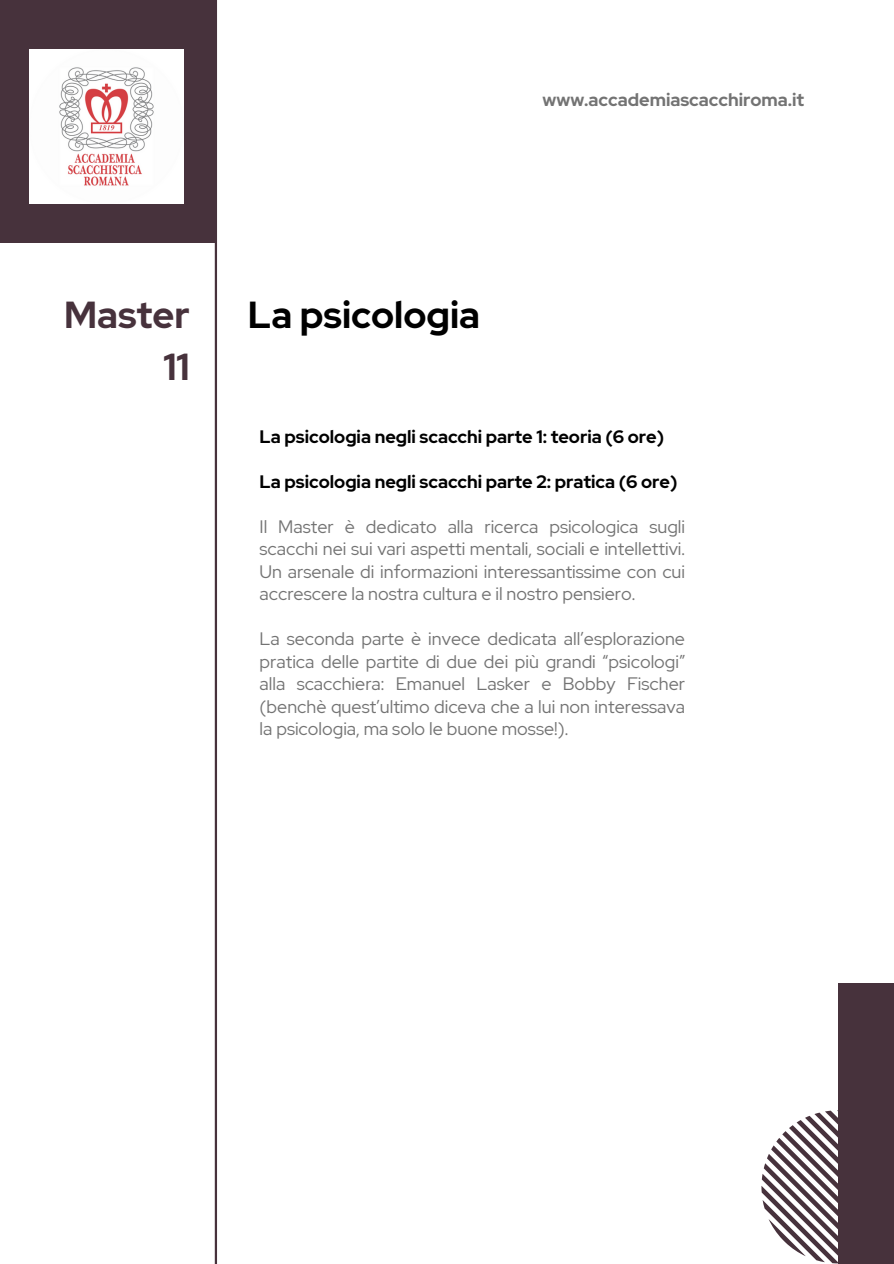
<style>
.page{position:relative;width:894px;height:1264px;background:#fff}
.page>*{position:absolute;margin:0;border:0;box-sizing:border-box;transform-origin:0 0}
.t1{font:700 37.5px "Red Hat Display";color:#000}
.t2{font:700 37.5px/51.8px "Red Hat Display";color:#47323c;text-align:right}
.t3{font:18px/22.5px "Red Hat Display";color:#737373;text-align:justify}
.t4{font:700 18px "Red Hat Display";color:#000}
.t5{font:700 18px "Red Hat Display";color:#737373}
</style>
<div class="page">
<div style="left:837px;top:983px;width:56px;height:280px;background:#47323c"></div>
<svg style="left:761px;top:1110px;width:77px;height:153px"></svg>
<hr style="left:215px;top:0;width:2px;height:1263px;background:#47323c">
<div style="left:0;top:0;width:217px;height:242px;background:#47323c"></div>
<img style="left:30px;top:50px;width:153px;height:153px">
<p class="t5" style="left:542px;top:88px;width:263px">www.accademiascacchiroma.it</p>
<p class="t2" style="left:64px;top:289px;width:127px">Master<br>11</p>
<p class="t1" style="left:248px;top:290px;width:233px">La psicologia</p>
<h1 class="t4" style="left:259px;top:424px;width:406px">La psicologia negli scacchi parte 1: teoria (6 ore)</h1>
<h2 class="t4" style="left:259px;top:469px;width:419px">La psicologia negli scacchi parte 2: pratica (6 ore)</h2>
<h1 class="t3" style="left:259px;top:515px;width:427px">Il Master è dedicato alla ricerca psicologica sugli scacchi nei sui vari aspetti mentali, sociali e intellettivi.<br>Un arsenale di informazioni interessantissime con cui accrescere la nostra cultura e il nostro pensiero.</h1>
<h2 class="t3" style="left:259px;top:627px;width:427px">La seconda parte è invece dedicata all’esplorazione pratica delle partite di due dei più grandi “psicologi” alla scacchiera: Emanuel Lasker e Bobby Fischer (benchè quest’ultimo diceva che a lui non interessava la psicologia, ma solo le buone mosse!).</h2>
</div>
